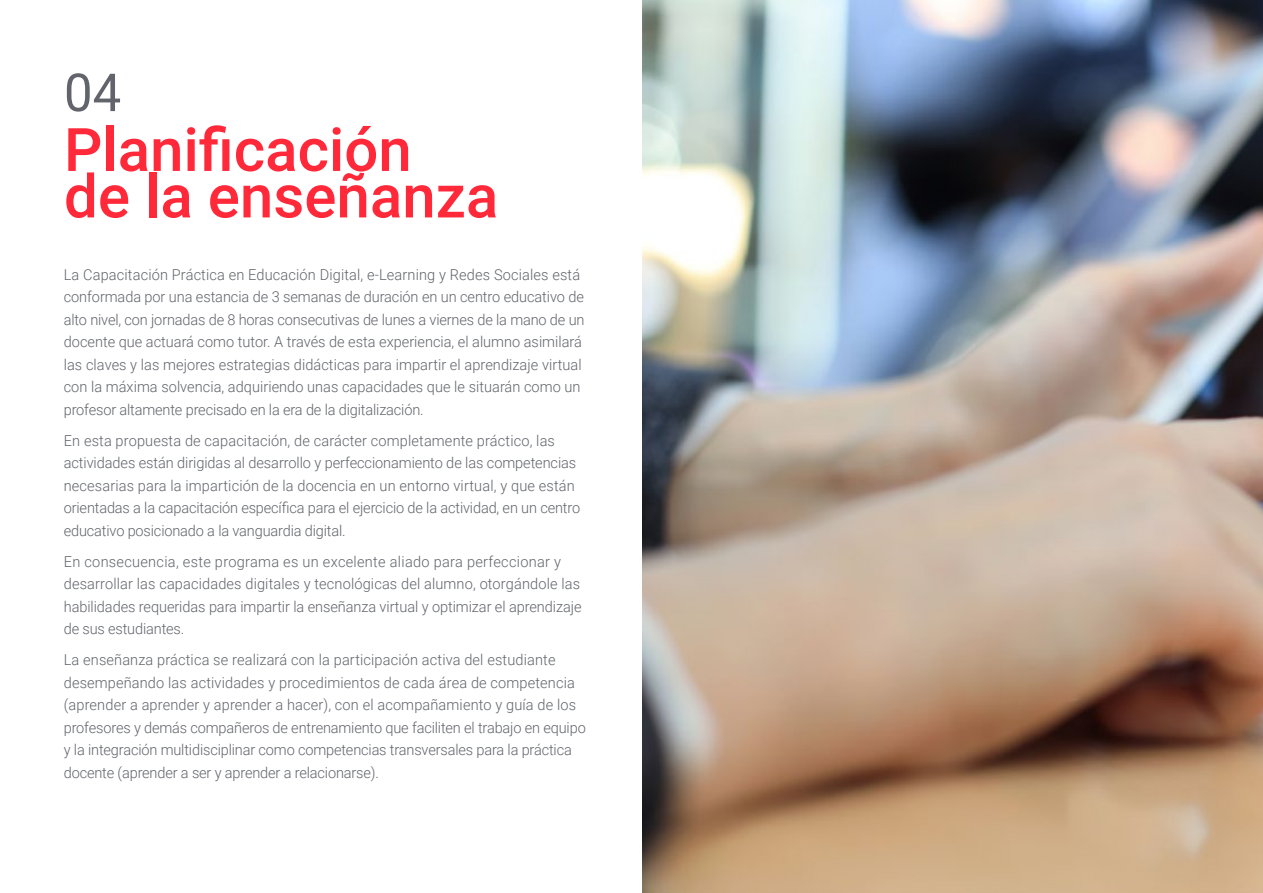
<style>
.page{position:relative;width:1263px;height:893px;background:#fff}
.page>*{position:absolute;margin:0;border:0;box-sizing:border-box;transform-origin:0 0}
.t1{font:500 60px/46.5px "Roboto";color:#ff293a}
.t2{font:52.5px "Roboto";color:#61646a}
.t3{font:300 15px/22.5px "Roboto";color:#61646a}
</style>
<div class="page">
<img style="left:642px;top:0;width:621px;height:893px">
<h2 class="t2" style="left:64px;top:56px;width:59px">04</h2>
<h1 class="t1" style="left:64px;top:124px;width:436px">Planificación<br>de la enseñanza</h1>
<p class="t3" style="left:64px;top:262px;width:522px">La Capacitación Práctica en Educación Digital, e-Learning y Redes Sociales está conformada por una estancia de 3 semanas de duración en un centro educativo de alto nivel, con jornadas de 8 horas consecutivas de lunes a viernes de la mano de un docente que actuará como tutor. A través de esta experiencia, el alumno asimilará las claves y las mejores estrategias didácticas para impartir el aprendizaje virtual con la máxima solvencia, adquiriendo unas capacidades que le situarán como un profesor altamente precisado en la era de la digitalización.</p>
<p class="t3" style="left:64px;top:428px;width:518px">En esta propuesta de capacitación, de carácter completamente práctico, las actividades están dirigidas al desarrollo y perfeccionamiento de las competencias necesarias para la impartición de la docencia en un entorno virtual, y que están orientadas a la capacitación específica para el ejercicio de la actividad, en un centro educativo posicionado a la vanguardia digital.</p>
<p class="t3" style="left:64px;top:549px;width:519px">En consecuencia, este programa es un excelente aliado para perfeccionar y desarrollar las capacidades digitales y tecnológicas del alumno, otorgándole las habilidades requeridas para impartir la enseñanza virtual y optimizar el aprendizaje de sus estudiantes.</p>
<p class="t3" style="left:64px;top:648px;width:523px">La enseñanza práctica se realizará con la participación activa del estudiante desempeñando las actividades y procedimientos de cada área de competencia (aprender a aprender y aprender a hacer), con el acompañamiento y guía de los profesores y demás compañeros de entrenamiento que faciliten el trabajo en equipo y la integración multidisciplinar como competencias transversales para la práctica docente (aprender a ser y aprender a relacionarse).</p>
</div>
